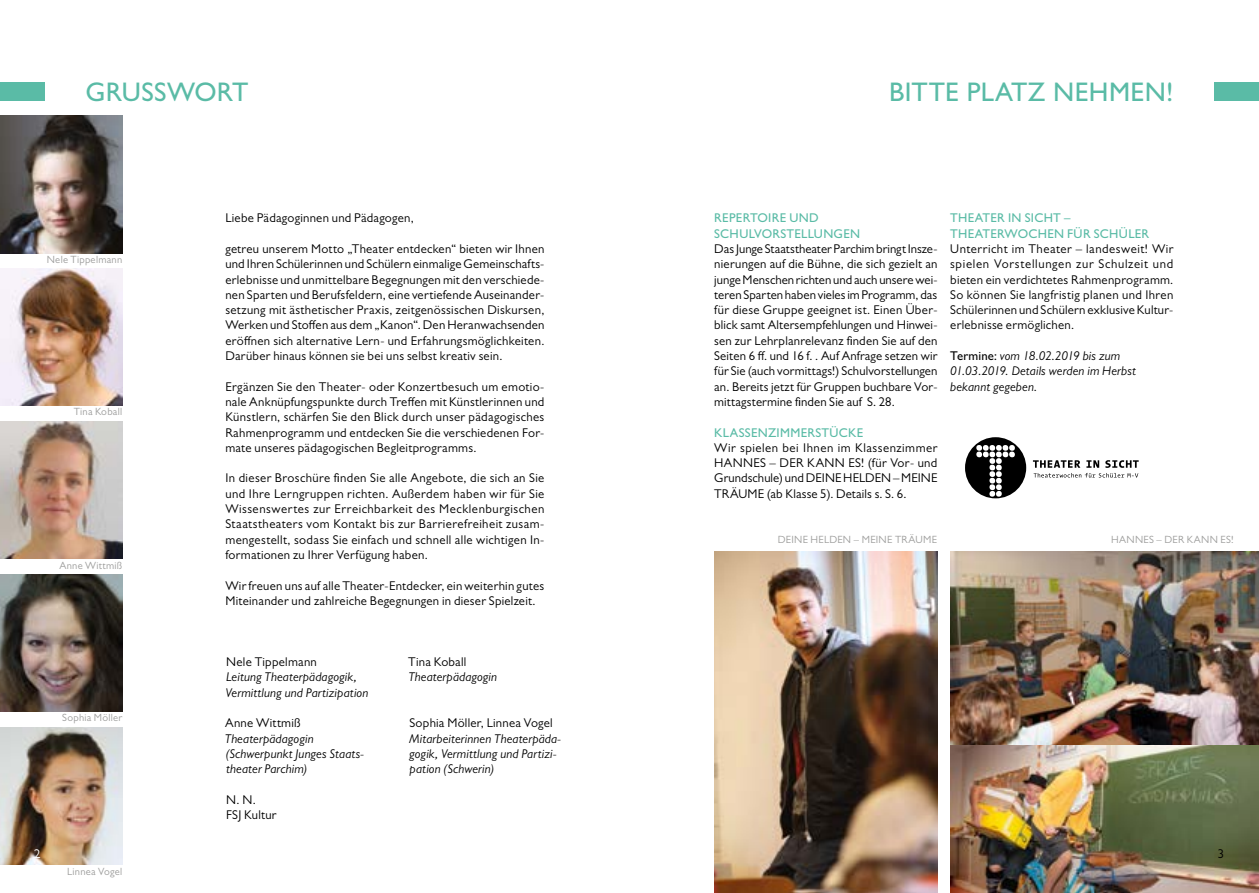
<style>
.page{position:relative;width:1259px;height:893px;background:#fff}
.page>*{position:absolute;margin:0;border:0;box-sizing:border-box;transform-origin:0 0}
.t1{font:500 27px "Gill Sans MT Std";letter-spacing:.01em;color:#5abba6}
.t2{font:12.75px/15.3px "Gill Sans MT Std";letter-spacing:.02em;color:#000;text-align:justify}
.t3{font:italic 12.75px/15.3px "Gill Sans MT Std";letter-spacing:.015em;color:#000}
.t4{font:500 12.75px/15.3px "Gill Sans MT Std";letter-spacing:.02em;color:#5abba6}
.t5{font:12.75px "Gill Sans MT Std";color:#fff}
.t6{font:10.5px "Gill Sans MT Std";letter-spacing:.025em;color:#9d9d9c}
.s1{font-weight:500;font-style:normal}
</style>
<div class="page">
<img style="left:0;top:115px;width:122px;height:138px">
<img style="left:0;top:574px;width:122px;height:138px">
<img style="left:0;top:268px;width:122px;height:138px">
<img style="left:0;top:727px;width:122px;height:138px">
<img style="left:0;top:421px;width:122px;height:138px">
<img style="left:951px;top:551px;width:308px;height:342px">
<img style="left:714px;top:551px;width:223px;height:342px">
<svg style="left:965px;top:437px;width:61px;height:61px"></svg>
<svg style="left:1033px;top:460px;width:105px;height:18px"></svg>
<div style="left:1215px;top:82px;width:44px;height:19px;background:#5abba6"></div>
<div style="left:0;top:82px;width:44px;height:19px;background:#5abba6"></div>
<h1 class="t1" style="left:85px;top:76px;width:164px">GRUSSWORT</h1>
<p class="t6" style="left:47px;top:253px;width:77px">Nele Tippelmann</p>
<p class="t6" style="left:74px;top:406px;width:50px">Tina Koball</p>
<p class="t6" style="left:59px;top:559px;width:64px">Anne Wittmiß</p>
<p class="t6" style="left:62px;top:712px;width:62px">Sophia Möller</p>
<p class="t2" style="left:225px;top:210px;width:190px">Liebe Pädagoginnen und Pädagogen,</p>
<p class="t2" style="left:225px;top:241px;width:320px">getreu unserem Motto „Theater entdecken“ bieten wir Ihnen und Ihren Schülerinnen und Schülern einmalige Gemeinschafts&shy;erlebnisse und unmittelbare Begegnungen mit den verschiede&shy;nen Sparten und Berufsfeldern, eine vertiefende Auseinander&shy;setzung mit ästhetischer Praxis, zeitgenössischen Diskursen, Werken und Stoffen aus dem „Kanon“. Den Heranwachsenden eröffnen sich alternative Lern- und Erfahrungsmöglichkeiten.<br>Darüber hinaus können sie bei uns selbst kreativ sein.</p>
<p class="t2" style="left:225px;top:379px;width:320px">Ergänzen Sie den Theater- oder Konzertbesuch um emotio&shy;nale Anknüpfungspunkte durch Treffen mit Künstlerinnen und Künstlern, schärfen Sie den Blick durch unser pädagogisches Rahmenprogramm und entdecken Sie die verschiedenen For&shy;mate unseres pädagogischen Begleitprogramms.</p>
<p class="t2" style="left:225px;top:470px;width:320px">In dieser Broschüre finden Sie alle Angebote, die sich an Sie und Ihre Lerngruppen richten. Außerdem haben wir für Sie Wissenswertes zur Erreichbarkeit des Mecklenburgischen Staatstheaters vom Kontakt bis zur Barrierefreiheit zusam&shy;mengestellt, sodass Sie einfach und schnell alle wichtigen In&shy;formationen zu Ihrer Verfügung haben.</p>
<p class="t2" style="left:225px;top:578px;width:320px">Wir freuen uns auf alle Theater-Entdecker, ein weiterhin gutes<br>Miteinander und zahlreiche Begegnungen in dieser Spielzeit.</p>
<p class="t2" style="left:226px;top:654px;width:92px">Nele Tippelmann</p>
<p class="t3" style="left:225px;top:669px;width:144px">Leitung Theaterpädagogik,<br>Vermittlung und Partizipation</p>
<p class="t2" style="left:225px;top:715px;width:77px">Anne Wittmiß</p>
<p class="t3" style="left:225px;top:731px;width:140px">Theaterpädagogin (Schwerpunkt Junges Staats&shy;theater Parchim)</p>
<p class="t2" style="left:226px;top:792px;width:52px">N. N.<br>FSJ Kultur</p>
<p class="t2" style="left:408px;top:654px;width:60px">Tina Koball</p>
<p class="t3" style="left:408px;top:669px;width:90px">Theaterpädagogin</p>
<p class="t2" style="left:409px;top:715px;width:145px">Sophia Möller, Linnea Vogel</p>
<p class="t3" style="left:409px;top:731px;width:153px">Mitarbeiterinnen Theaterpäda&shy;gogik, Vermittlung und Partizi&shy;pation (Schwerin)</p>
<h1 class="t1" style="left:889px;top:76px;width:286px">BITTE PLATZ NEHMEN!</h1>
<p class="t4" style="left:714px;top:210px;width:147px">REPERTOIRE UND<br>SCHULVORSTELLUNGEN</p>
<p class="t2" style="left:714px;top:241px;width:225px">Das Junge Staatstheater Parchim bringt Insze&shy;nierungen auf die Bühne, die sich gezielt an junge Menschen richten und auch unsere wei&shy;teren Sparten haben vieles im Programm, das für diese Gruppe geeignet ist. Einen Über&shy;blick samt Altersempfehlungen und Hinwei&shy;sen zur Lehrplanrelevanz finden Sie auf den Seiten 6 ff. und 16 f. . Auf Anfrage setzen wir für Sie (auch vormittags!) Schulvorstellungen an. Bereits jetzt für Gruppen buchbare Vor&shy;mittagstermine finden Sie auf S. 28.</p>
<p class="t4" style="left:714px;top:424px;width:151px">KLASSENZIMMERSTÜCKE</p>
<p class="t2" style="left:714px;top:440px;width:225px">Wir spielen bei Ihnen im Klassenzimmer HANNES – DER KANN ES! (für Vor- und Grundschule) und DEINE HELDEN – MEINE TRÄUME (ab Klasse 5). Details s. S. 6.</p>
<p class="t4" style="left:950px;top:210px;width:201px">THEATER IN SICHT –<br>THEATERWOCHEN FÜR SCHÜLER</p>
<p class="t2" style="left:950px;top:241px;width:225px">Unterricht im Theater – landesweit! Wir spielen Vorstellungen zur Schulzeit und bieten ein verdichtetes Rahmenprogramm.<br>So können Sie langfristig planen und Ihren Schülerinnen und Schülern exklusive Kultur&shy;erlebnisse ermöglichen.</p>
<p class="t3" style="left:950px;top:348px;width:187px"><span class="s1">Termine:</span> vom 18.02.2019 bis zum<br>01.03.2019. Details werden im Herbst bekannt gegeben.</p>
<p class="t6" style="left:777px;top:534px;width:161px">DEINE HELDEN – MEINE TRÄUME</p>
<p class="t6" style="left:1111px;top:533px;width:124px">HANNES – DER KANN ES!</p>
<p class="t5" style="left:34px;top:847px;width:8px">2</p>
<p class="t2" style="left:1217px;top:846px;width:8px">3</p>
<p class="t6" style="left:67px;top:865px;width:57px">Linnea Vogel</p>
</div>
